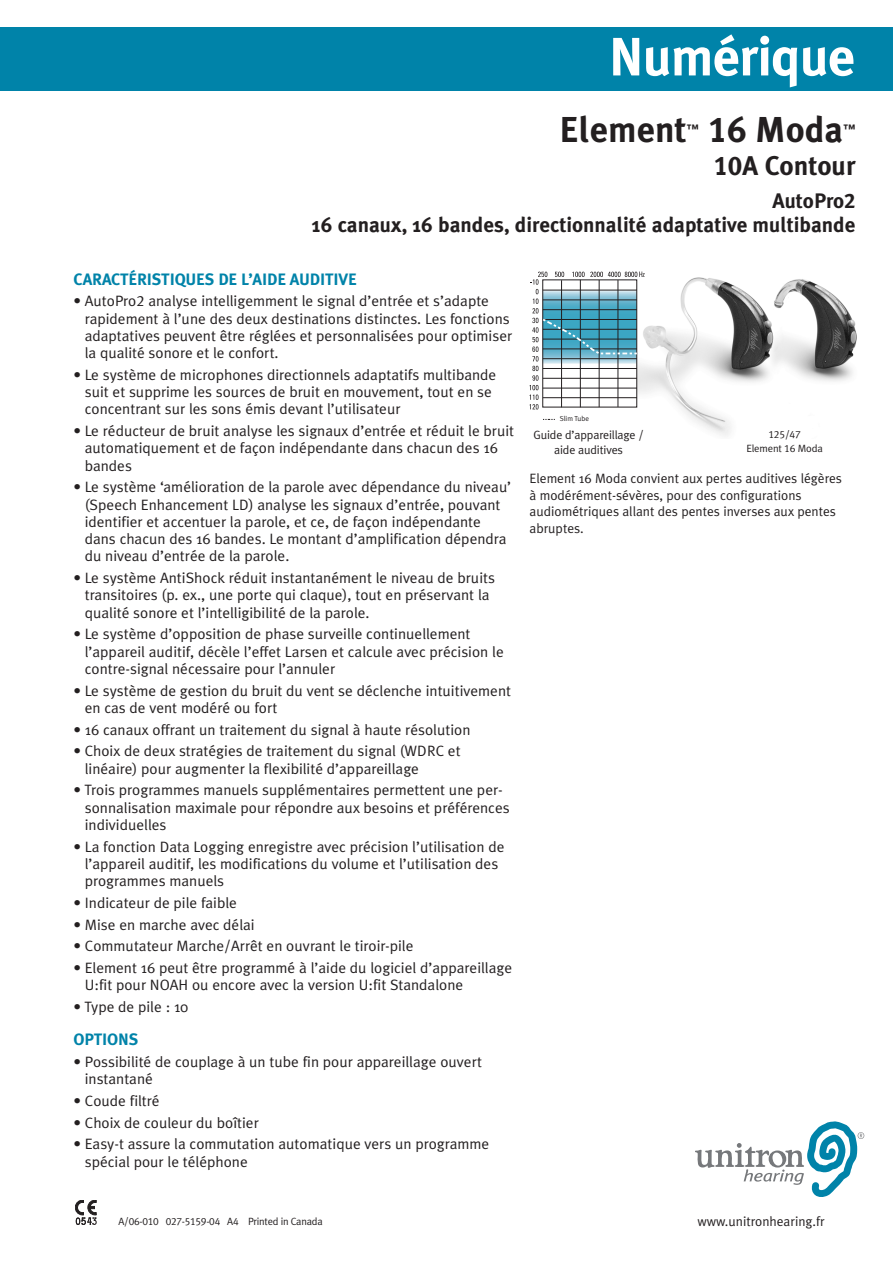
<style>
.page{position:relative;width:893px;height:1263px;background:#fff}
.page>*{position:absolute;margin:0;border:0;box-sizing:border-box;transform-origin:0 0}
.t1{font:700 54px "Meta Plus";letter-spacing:-.015em;color:#fff}
.t2{font:700 36px "Meta Plus";color:#231f20}
.t3{font:700 27px "Meta Plus";color:#231f20}
.t4{font:700 21px/24px "Meta Plus";color:#231f20;text-align:right}
.t5{font:700 16.5px "Meta Plus";letter-spacing:-.01em;color:#0083a9}
.t6{font:15px/17.2px "Meta Plus Normal";color:#231f20}
.t7{font:13.5px/16.5px "Meta Plus Normal";color:#231f20}
.t8{font:12px/15px "Meta Plus Normal";letter-spacing:-.01em;color:#231f20;text-align:center}
.t9{font:700 12px "Meta Plus";color:#231f20}
.t10{font:10.5px "Meta Plus Normal Caps";letter-spacing:-.02em;color:#231f20}
.t11{font:10.5px "Meta Plus Normal";letter-spacing:-.015em;color:#231f20}
.t12{font:7.2px "Meta Plus Normal";color:#231f20}
.s1{font-family:"Meta Plus Bold Caps";font-weight:400}
.s2{font-family:"Meta Plus Normal Caps"}
.s3{font-family:"Meta Plus Normal"}
</style>
<div class="page">
<img style="left:645px;top:277px;width:212px;height:159px">
<div style="left:0;top:27px;width:893px;height:63px;background:#0083a9"></div>
<svg style="left:75px;top:1200px;width:22px;height:25px"></svg>
<svg style="left:695px;top:1121px;width:169px;height:76px"></svg>
<svg style="left:543px;top:419px;width:12px;height:1px"></svg>
<svg style="left:530px;top:271px;width:115px;height:138px"></svg>
<h1 class="t1" style="left:609px;top:25px;width:248px">Numérique</h1>
<h2 class="t2" style="left:560px;top:109px;width:128px">Element</h2>
<p class="t9" style="left:687px;top:122px;width:14px">™</p>
<h2 class="t2" style="left:708px;top:109px;width:137px"><span class="s1">16</span> Moda</h2>
<p class="t9" style="left:843px;top:122px;width:14px">™</p>
<h3 class="t3" style="left:713px;top:150px;width:143px"><span class="s1">10A</span> Contour</h3>
<h3 class="t4" style="left:312px;top:189px;width:545px">AutoPro<span class="s1">2<br></span>16 canaux, 16 bandes, directionnalité adaptative multibande</h3>
<p class="t5" style="left:74px;top:269px;width:285px">CARACTÉRISTIQUES DE L’AIDE AUDITIVE</p>
<p class="t6" style="left:85px;top:292px;width:429px;text-indent:-11px">• AutoPro<span class="s2">2</span> analyse intelligemment le signal d’entrée et s’adapte rapidement à l’une des deux destinations distinctes. Les fonctions adaptatives peuvent être réglées et personnalisées pour optimiser la qualité sonore et le confort.</p>
<p class="t6" style="left:85px;top:366px;width:413px;text-indent:-11px">• Le système de microphones directionnels adaptatifs multibande suit et supprime les sources de bruit en mouvement, tout en se concentrant sur les sons émis devant l’utilisateur</p>
<p class="t6" style="left:85px;top:422px;width:431px;text-indent:-11px">• Le réducteur de bruit analyse les signaux d’entrée et réduit le bruit automatiquement et de façon indépendante dans chacun des 16 bandes</p>
<p class="t6" style="left:85px;top:478px;width:428px;text-indent:-11px">• Le système ‘amélioration de la parole avec dépendance du niveau’ (Speech Enhancement LD) analyse les signaux d’entrée, pouvant identifier et accentuer la parole, et ce, de façon indépendante dans chacun des 16 bandes. Le montant d’amplification dépendra du niveau d’entrée de la parole.</p>
<p class="t6" style="left:85px;top:569px;width:412px;text-indent:-11px">• Le système AntiShock réduit instantanément le niveau de bruits transitoires (p. ex., une porte qui claque), tout en préservant la qualité sonore et l’intelligibilité de la parole.</p>
<p class="t6" style="left:85px;top:625px;width:420px;text-indent:-11px">• Le système d’opposition de phase surveille continuellement l’appareil auditif, décèle l’effet Larsen et calcule avec précision le contre-signal nécessaire pour l’annuler</p>
<p class="t6" style="left:85px;top:682px;width:428px;text-indent:-11px">• Le système de gestion du bruit du vent se déclenche intuitivement en cas de vent modéré ou fort</p>
<p class="t6" style="left:74px;top:721px;width:399px">• 16 canaux offrant un traitement du signal à haute résolution</p>
<p class="t6" style="left:85px;top:742px;width:377px;text-indent:-11px">• Choix de deux stratégies de traitement du signal (WDRC et linéaire) pour augmenter la flexibilité d’appareillage</p>
<p class="t6" style="left:85px;top:781px;width:426px;text-indent:-11px">• Trois programmes manuels supplémentaires permettent une per&shy;sonnalisation maximale pour répondre aux besoins et préférences individuelles</p>
<p class="t6" style="left:85px;top:838px;width:421px;text-indent:-11px">• La fonction Data Logging enregistre avec précision l’utilisation de l’appareil auditif, les modifications du volume et l’utilisation des programmes manuels</p>
<p class="t6" style="left:74px;top:894px;width:165px">• Indicateur de pile faible</p>
<p class="t6" style="left:74px;top:916px;width:183px">• Mise en marche avec délai</p>
<p class="t6" style="left:74px;top:937px;width:341px">• Commutateur Marche/Arrêt en ouvrant le tiroir-pile</p>
<p class="t6" style="left:85px;top:959px;width:429px;text-indent:-11px">• Element 16 peut être programmé à l’aide du logiciel d’appareillage<br>U:fit pour NOAH ou encore avec la version U:fit Standalone</p>
<p class="t6" style="left:74px;top:998px;width:117px">• Type de pile : 10</p>
<p class="t5" style="left:74px;top:1030px;width:66px">OPTIONS</p>
<p class="t6" style="left:85px;top:1053px;width:399px;text-indent:-11px">• Possibilité de couplage à un tube fin pour appareillage ouvert instantané</p>
<p class="t6" style="left:74px;top:1092px;width:88px">• Coude filtré</p>
<p class="t6" style="left:74px;top:1114px;width:187px">• Choix de couleur du boîtier</p>
<p class="t6" style="left:85px;top:1135px;width:406px;text-indent:-11px">• Easy-t assure la commutation automatique vers un programme spécial pour le téléphone</p>
<p class="t12" style="left:560px;top:415px;width:31px">Slim Tube</p>
<p class="t8" style="left:533px;top:427px;width:112px">Guide d’appareillage / aide auditives</p>
<p class="t7" style="left:530px;top:470px;width:314px">Element 16 Moda convient aux pertes auditives légères à modérément-sévères, pour des configurations audiométriques allant des pentes inverses aux pentes abruptes.</p>
<p class="t10" style="left:768px;top:428px;width:34px">125/47</p>
<p class="t11" style="left:746px;top:442px;width:78px">Element <span class="s2">16</span> Moda</p>
<p class="t10" style="left:118px;top:1215px;width:206px">A/06-010 027-5159-04 A4 <span class="s3">Printed in Canada</span></p>
<p class="t7" style="left:697px;top:1213px;width:129px">www.unitronhearing.fr</p>
</div>
